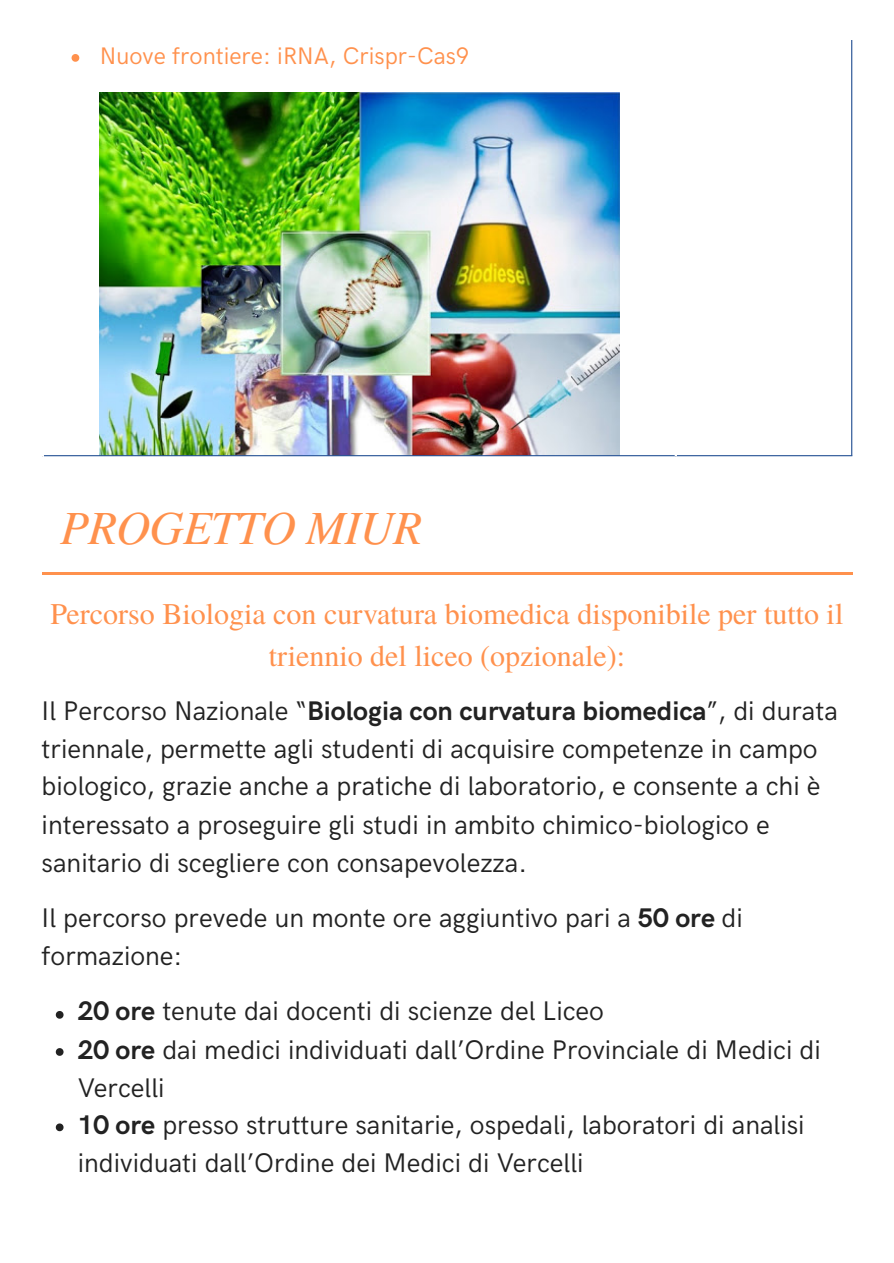
<style>
.page{position:relative;width:894px;height:1263px;background:#fff}
.page>*{position:absolute;margin:0;border:0;box-sizing:border-box;transform-origin:0 0}
.t1{font:italic 47.4px "Te X Gyre Termes";letter-spacing:-.02em;color:#ff914d}
.t2{font:30px/41.7px "Te X Gyre Termes";color:#ff914d;text-align:center}
.t3{font:27px/38px "HK Grotesk";color:#222}
.t4{font:24px "HK Grotesk";color:#ff914d}
.s1{font-weight:700}
</style>
<div class="page">
<svg style="left:72px;top:54px;width:7px;height:8px"></svg>
<img style="left:99px;top:93px;width:520px;height:362px">
<hr style="left:851px;top:40px;width:1px;height:415px;background:#2c599d">
<hr style="left:44px;top:40px;width:808px;height:1px;background:#2c599d">
<hr style="left:44px;top:455px;width:808px;height:1px;background:#2c599d">
<hr style="left:674px;top:40px;width:2px;height:416px;background:#fff">
<hr style="left:42px;top:572px;width:810px;height:3px;background:#ff914d">
<svg style="left:56px;top:1011px;width:7px;height:8px"></svg>
<svg style="left:56px;top:1048px;width:7px;height:8px"></svg>
<svg style="left:56px;top:1123px;width:7px;height:8px"></svg>
<p class="t4" style="left:100px;top:42px;width:371px">Nuove frontiere: iRNA, Crispr-Cas9</p>
<p class="t1" style="left:60px;top:493px;width:363px">PROGETTO MIUR</p>
<h2 class="t2" style="left:51px;top:592px;width:794px">Percorso Biologia con curvatura biomedica disponibile per tutto il triennio del liceo (opzionale):</h2>
<p class="t3" style="left:42px;top:693px;width:797px">Il Percorso Nazionale “<span class="s1">Biologia con curvatura biomedica</span>”, di durata triennale, permette agli studenti di acquisire competenze in campo biologico, grazie anche a pratiche di laboratorio, e consente a chi è interessato a proseguire gli studi in ambito chimico-biologico e sanitario di scegliere con consapevolezza.</p>
<p class="t3" style="left:42px;top:900px;width:702px">Il percorso prevede un monte ore aggiuntivo pari a <span class="s1">50 ore</span> di formazione:</p>
<p class="t3" style="left:78px;top:993px;width:527px"><span class="s1">20 ore</span> tenute dai docenti di scienze del Liceo</p>
<p class="t3" style="left:78px;top:1031px;width:744px"><span class="s1">20 ore</span> dai medici individuati dall’Ordine Provinciale di Medici di<br>Vercelli</p>
<p class="t3" style="left:78px;top:1107px;width:728px"><span class="s1">10 ore</span> presso strutture sanitarie, ospedali, laboratori di analisi individuati dall’Ordine dei Medici di Vercelli</p>
</div>
